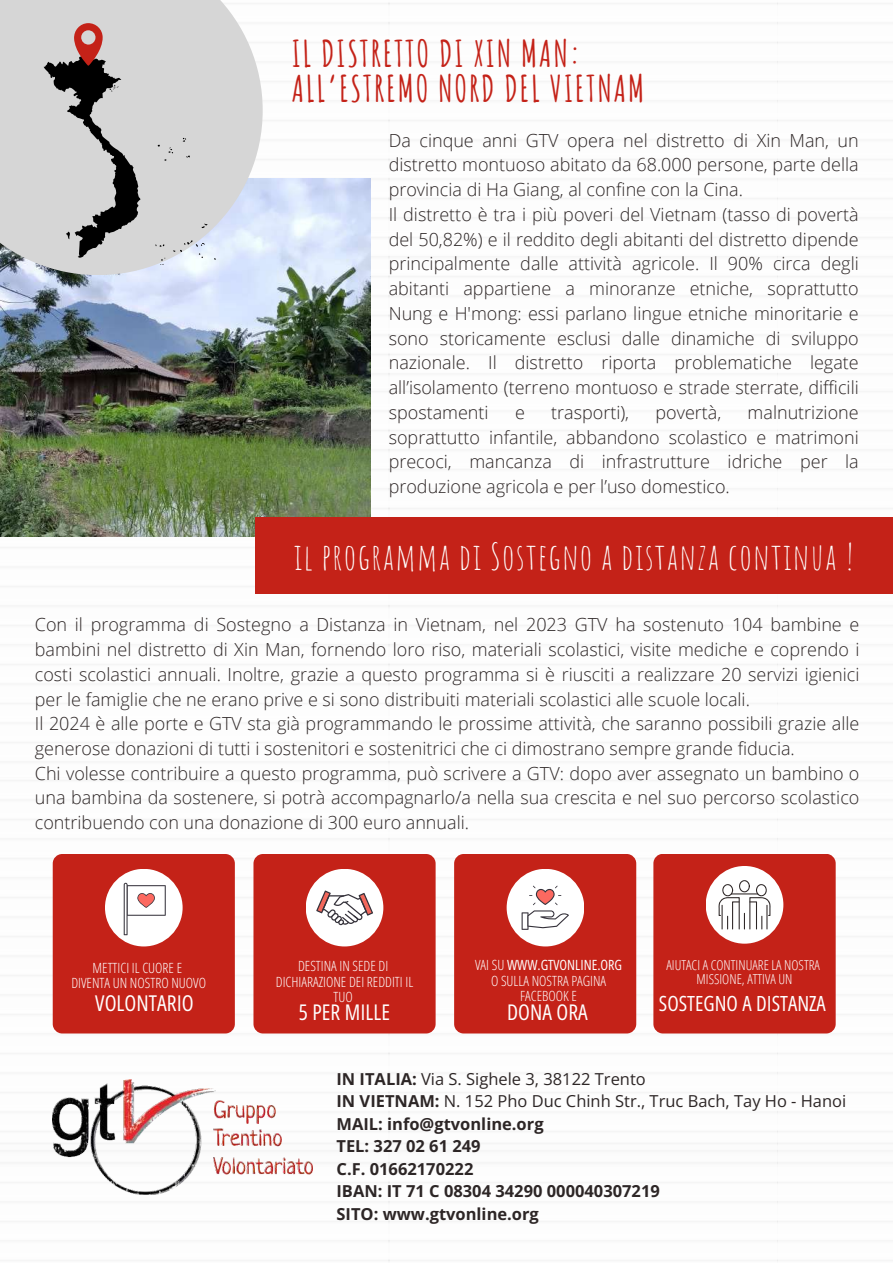
<style>
.page{position:relative;width:893px;height:1264px;background:#fff}
.page>*{position:absolute;margin:0;border:0;box-sizing:border-box;transform-origin:0 0}
.t1{font:700 36px/34.8px "Amatic SC";letter-spacing:.045em;color:#c42218}
.t2{font:36px "Amatic SC";letter-spacing:.035em;color:#fff}
.t3{font:21.9px "Open Sans Hebrew Condensed";color:#fff}
.t4{font:21.75px "Open Sans Hebrew Condensed";color:#fff}
.t5{font:21px "Open Sans Hebrew Condensed";color:#fff}
.t6{font:300 18px/24.8px "Open Sans";color:#2d2626}
.t7{font:700 16.5px/22.5px "Open Sans";color:#2d2626}
.t8{font:300 14.1px/15.5px "Open Sans Hebrew Condensed";color:#fff;text-align:center}
.t9{font:300 13.65px/14.2px "Open Sans Condensed";color:#fff;text-align:center}
.s1{font-weight:400}
</style>
<div class="page">
<img style="left:0;top:1142px;width:892px;height:120px">
<img style="left:53px;top:1079px;width:259px;height:115px">
<div style="left:653px;top:853px;width:182px;height:180px;background:#c42218;border-radius:10px"></div>
<div style="left:705px;top:866px;width:78px;height:77px;background:#fff;border-radius:50%"></div>
<svg style="left:718px;top:880px;width:52px;height:49px"></svg>
<div style="left:454px;top:854px;width:182px;height:179px;background:#c42218;border-radius:10px"></div>
<div style="left:506px;top:868px;width:78px;height:78px;background:#fff;border-radius:50%"></div>
<div style="left:253px;top:854px;width:182px;height:179px;background:#c42218;border-radius:10px"></div>
<svg style="left:521px;top:885px;width:48px;height:44px"></svg>
<div style="left:306px;top:868px;width:77px;height:78px;background:#fff;border-radius:50%"></div>
<svg style="left:316px;top:890px;width:57px;height:35px"></svg>
<div style="left:53px;top:854px;width:182px;height:179px;background:#c42218;border-radius:10px"></div>
<div style="left:105px;top:868px;width:78px;height:78px;background:#fff;border-radius:50%"></div>
<svg style="left:124px;top:882px;width:42px;height:53px"></svg>
<img style="left:0;top:179px;width:370px;height:357px">
<div style="left:255px;top:517px;width:637px;height:76px;background:#c42218"></div>
<svg style="left:0;top:0;width:263px;height:275px;fill:#d6d6d6"></svg>
<svg style="left:186px;top:155px;width:4px;height:3px"></svg>
<svg style="left:168px;top:147px;width:5px;height:6px"></svg>
<svg style="left:182px;top:138px;width:4px;height:4px"></svg>
<svg style="left:201px;top:223px;width:7px;height:5px"></svg>
<svg style="left:160px;top:258px;width:5px;height:7px"></svg>
<svg style="left:155px;top:243px;width:9px;height:4px"></svg>
<svg style="left:172px;top:240px;width:33px;height:18px"></svg>
<svg style="left:43px;top:23px;width:98px;height:235px"></svg>
<h1 class="t1" style="left:292px;top:36px;width:354px">IL DISTRETTO DI XIN MAN:<br>ALL’ESTREMO NORD DEL VIETNAM</h1>
<p class="t6" style="left:388px;top:127px;width:471px">Da cinque anni GTV opera nel distretto di Xin Man, un distretto montuoso abitato da 68.000 persone, parte della provincia di Ha Giang, al confine con la Cina.<br>Il distretto è tra i più poveri del Vietnam (tasso di povertà del 50,82%) e il reddito degli abitanti del distretto dipende principalmente dalle attività agricole. Il 90% circa degli abitanti appartiene a minoranze etniche, soprattutto Nung e H'mong: essi parlano lingue etniche minoritarie e sono storicamente esclusi dalle dinamiche di sviluppo nazionale. Il distretto riporta problematiche legate all’isolamento (terreno montuoso e strade sterrate, difficili spostamenti</p>
<p class="t6" style="left:515px;top:399px;width:11px">e</p>
<p class="t6" style="left:551px;top:399px;width:79px">trasporti),</p>
<p class="t6" style="left:655px;top:399px;width:67px">povertà,</p>
<p class="t6" style="left:388px;top:399px;width:471px;text-align:justify;text-indent:359px">malnutrizione soprattutto infantile, abbandono scolastico e matrimoni precoci, mancanza di infrastrutture idriche per la produzione agricola e per l’uso domestico.</p>
<h1 class="t2" style="left:294px;top:533px;width:562px">IL PROGRAMMA DI SOSTEGNO A DISTANZA CONTINUA !</h1>
<p class="t6" style="left:35px;top:612px;width:826px">Con il programma di Sostegno a Distanza in Vietnam, nel 2023 GTV ha sostenuto 104 bambine e bambini nel distretto di Xin Man, fornendo loro riso, materiali scolastici, visite mediche e coprendo i costi scolastici annuali. Inoltre, grazie a questo programma si è riusciti a realizzare 20 servizi igienici per le famiglie che ne erano prive e si sono distribuiti materiali scolastici alle scuole locali.<br>Il 2024 è alle porte e GTV sta già programmando le prossime attività, che saranno possibili grazie alle generose donazioni di tutti i sostenitori e sostenitrici che ci dimostrano sempre grande fiducia.<br>Chi volesse contribuire a questo programma, può scrivere a GTV: dopo aver assegnato un bambino o una bambina da sostenere, si potrà accompagnarlo/a nella sua crescita e nel suo percorso scolastico contribuendo con una donazione di 300 euro annuali.</p>
<p class="t8" style="left:71px;top:959px;width:136px">METTICI IL CUORE E<br>DIVENTA UN NOSTRO NUOVO</p>
<p class="t9" style="left:666px;top:957px;width:155px">AIUTACI A CONTINUARE LA NOSTRA<br>MISSIONE, ATTIVA UN</p>
<p class="t8" style="left:276px;top:957px;width:139px">DESTINA IN SEDE DI<br>DICHIARAZIONE DEI REDDITI IL<br>TUO</p>
<p class="t8" style="left:475px;top:957px;width:148px">VAI SU <span class="s1">WWW.GTVONLINE.ORG<br></span>O SULLA NOSTRA PAGINA<br>FACEBOOK E</p>
<p class="t3" style="left:95px;top:990px;width:100px">VOLONTARIO</p>
<p class="t5" style="left:659px;top:991px;width:168px">SOSTEGNO A DISTANZA</p>
<p class="t4" style="left:299px;top:999px;width:93px">5 PER MILLE</p>
<p class="t4" style="left:507px;top:999px;width:82px">DONA ORA</p>
<p class="t7" style="left:336px;top:1067px;width:511px">IN ITALIA: <span class="s1">Via S. Sighele 3, 38122 Trento<br></span>IN VIETNAM: <span class="s1">N. 152 Pho Duc Chinh Str., Truc Bach, Tay Ho - Hanoi<br></span>MAIL: info@gtvonline.org<br>TEL: 327 02 61 249<br>C.F. 01662170222<br>IBAN: IT 71 C 08304 34290 000040307219<br>SITO: www.gtvonline.org</p>
</div>
